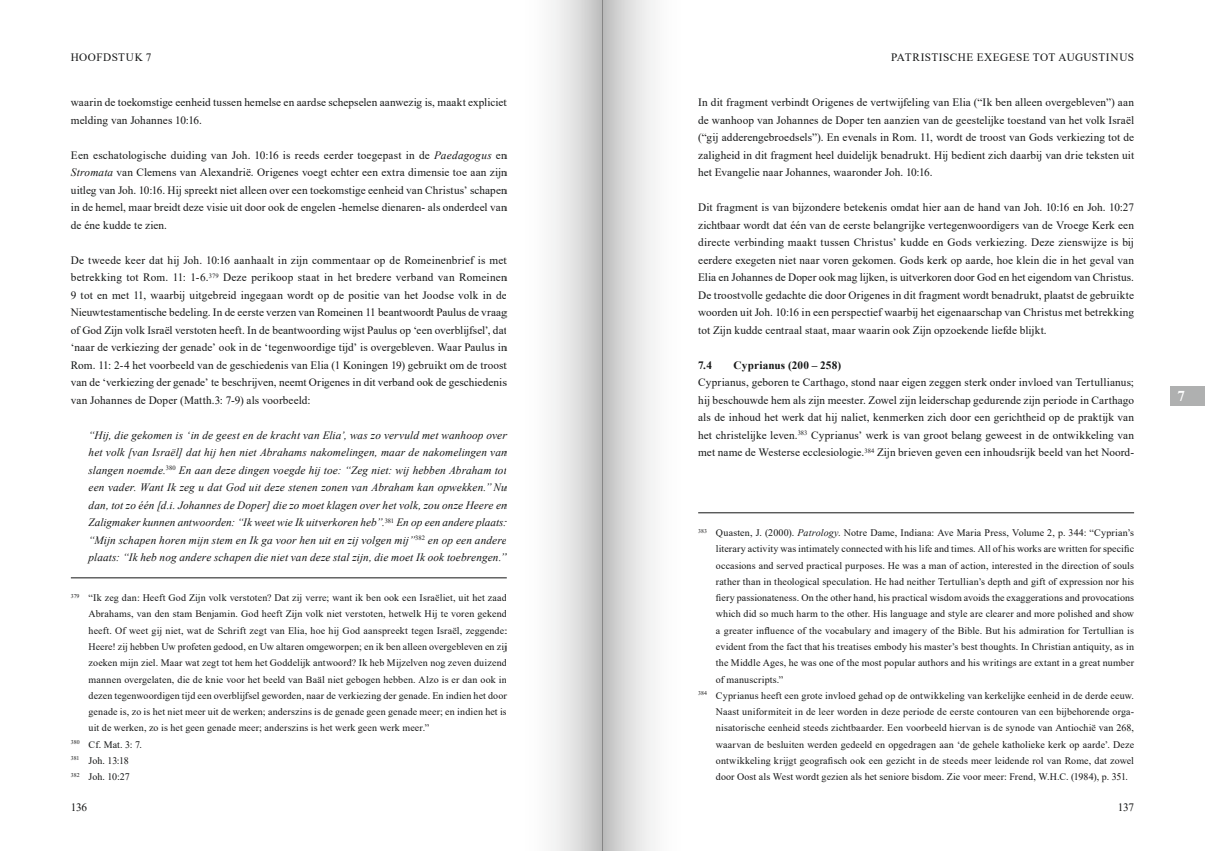
<style>
.page{position:relative;width:1205px;height:851px;background:#fff}
.page>*{position:absolute;margin:0;border:0;box-sizing:border-box;transform-origin:0 0}
.t1{font:700 15px "Times New Roman";color:#fff}
.Alinea{font:11.25px/17.5px "Times New Roman";letter-spacing:.01em;color:#151616;text-align:justify}
.Alinea_QUOTE_GROTER{font:italic 11.25px/17.5px "Times New Roman";letter-spacing:.01em;color:#151616;text-align:justify}
.Alinea-2{font:11.25px "Times New Roman";letter-spacing:.04em;color:#151616}
.t2{font:700 11.25px "Times New Roman";letter-spacing:.01em;color:#151616}
.Voetnoot{font:10px/16.2px "Times New Roman";letter-spacing:.01em;color:#151616;text-align:justify}
.s1{font-family:"Times New Roman PS Italic MT2"}
.s2{font-style:italic}
.s3{font-family:"Times New Roman PS Italic MT2";font-style:normal}
.s4{font-family:"Times New Roman PSMT2"}
</style>
<div class="page">
<hr style="left:71px;top:577px;width:436px;height:1px;background:#151616">
<hr style="left:698px;top:512px;width:436px;height:1px;background:#151616">
<div style="left:1170px;top:386px;width:35px;height:19px;background:#afb0b0"></div>
<div style="left:602px;top:0;width:96px;height:850px;background:linear-gradient(to right,#c9c9c9,#fff)"></div>
<div style="left:507px;top:0;width:95px;height:850px;background:linear-gradient(to right,#fff,#ccc)"></div>
<p class="Alinea-2" style="left:71px;top:49px;width:82px">HOOFDSTUK 7</p>
<p class="Alinea-2" style="left:891px;top:49px;width:245px">PATRISTISCHE EXEGESE TOT AUGUSTINUS</p>
<p class="Alinea" style="left:71px;top:93px;width:437px">waarin de toekomstige eenheid tussen hemelse en aardse schepselen aanwezig is, maakt expliciet melding van Johannes 10:16.</p>
<p class="Alinea" style="left:71px;top:146px;width:437px">Een eschatologische duiding van Joh. 10:16 is reeds eerder toegepast in de <span class="s1">Paedagogus</span> en <span class="s2">Stromata</span> van Clemens van Alexandrië. Origenes voegt echter een extra dimensie toe aan zijn uitleg van Joh. 10:16. Hij spreekt niet alleen over een toekomstige eenheid van Christus’ schapen in de hemel, maar breidt deze visie uit door ook de engelen -hemelse dienaren- als onderdeel van de éne kudde te zien.</p>
<p class="Alinea" style="left:71px;top:251px;width:437px">De tweede keer dat hij Joh. 10:16 aanhaalt in zijn commentaar op de Romeinenbrief is met betrekking tot Rom. 11: 1-6.<sup>379</sup> Deze perikoop staat in het bredere verband van Romeinen 9 tot en met 11, waarbij uitgebreid ingegaan wordt op de positie van het Joodse volk in de Nieuwtestamentische bedeling. In de eerste verzen van Romeinen 11 beantwoordt Paulus de vraag of God Zijn volk Israël verstoten heeft. In de beantwoording wijst Paulus op ‘een overblijfsel’, dat ‘naar de verkiezing der genade’ ook in de ‘tegenwoordige tijd’ is overgebleven. Waar Paulus in Rom. 11: 2-4 het voorbeeld van de geschiedenis van Elia (1 Koningen 19) gebruikt om de troost van de ‘verkiezing der genade’ te beschrijven, neemt Origenes in dit verband ook de geschiedenis van Johannes de Doper (Matth.3: 7-9) als voorbeeld:</p>
<p class="Alinea_QUOTE_GROTER" style="left:89px;top:426px;width:420px">“Hij, die gekomen is ‘in de geest en de kracht van Elia’, was zo vervuld met wanhoop over het volk [van Israël] dat hij hen niet Abrahams nakomelingen, maar de nakomelingen van <span class="s3">slangen noemde.</span><sup>380</sup> En aan deze dingen voegde hij toe: “Zeg niet: wij hebben Abraham tot een vader. Want Ik zeg u dat God uit deze stenen zonen van Abraham kan opwekken.” <span class="s3">Nu </span>dan, tot zo één [d.i. Johannes de Doper] die zo moet klagen over het volk, zou onze Heere en Zaligmaker kunnen antwoorden: “Ik weet wie Ik uitverkoren heb”.<sup>381</sup> <span class="s3">En op een andere plaats: </span>“Mijn schapen horen mijn stem en Ik ga voor hen uit en zij volgen mij”<sup>382</sup> <span class="s3">en op een andere </span>plaats: “Ik heb nog andere schapen die niet van deze stal zijn, die moet Ik ook toebrengen.”</p>
<p class="Voetnoot" style="left:89px;top:589px;width:420px;text-indent:-18px"><sup>379</sup> “Ik zeg dan: Heeft God Zijn volk verstoten? Dat zij verre; want ik ben ook een Israëliet, uit het zaad Abrahams, van den stam Benjamin. God heeft Zijn volk niet verstoten, hetwelk Hij te voren gekend heeft. Of weet gij niet, wat de Schrift zegt van Elia, hoe hij God aanspreekt tegen Israël, zeggende:<br>Heere! zij hebben Uw profeten gedood, en Uw altaren omgeworpen; en ik ben alleen overgebleven en zij zoeken mijn ziel. Maar wat zegt tot hem het Goddelijk antwoord? Ik heb Mijzelven nog zeven duizend mannen overgelaten, die de knie voor het beeld van Baäl niet gebogen hebben. Alzo is er dan ook in dezen tegenwoordigen tijd een overblijfsel geworden, naar de verkiezing der genade. En indien het door genade is, zo is het niet meer uit de werken; anderszins is de genade geen genade meer; en indien het is uit de werken, zo is het geen genade meer; anderszins is het werk geen werk meer.”</p>
<p class="Voetnoot" style="left:71px;top:735px;width:73px"><sup>380</sup> Cf. Mat. 3: 7.</p>
<p class="Voetnoot" style="left:71px;top:751px;width:59px"><sup>381</sup> Joh. 13:18</p>
<p class="Voetnoot" style="left:71px;top:768px;width:60px"><sup>382</sup> Joh. 10:27</p>
<p class="Alinea" style="left:698px;top:93px;width:437px">In dit fragment verbindt Origenes de vertwijfeling van Elia (“Ik ben alleen overgebleven”) aan de wanhoop van Johannes de Doper ten aanzien van de geestelijke toestand van het volk Israël (“gij adderengebroedsels”). En evenals in Rom. 11, wordt de troost van Gods verkiezing tot de zaligheid in dit fragment heel duidelijk benadrukt. Hij bedient zich daarbij van drie teksten uit het Evangelie naar Johannes, waaronder Joh. 10:16.</p>
<p class="Alinea" style="left:698px;top:198px;width:437px">Dit fragment is van bijzondere betekenis omdat hier aan de hand van Joh. 10:16 en Joh. 10:27 zichtbaar wordt dat één van de eerste belangrijke vertegenwoordigers van de Vroege Kerk een directe verbinding maakt tussen Christus’ kudde en Gods verkiezing. Deze zienswijze is bij eerdere exegeten niet naar voren gekomen. Gods kerk op aarde, hoe klein die in het geval van Elia en Johannes de Doper ook mag lijken, is uitverkoren door God en het eigendom van Christus.<br>De troostvolle gedachte die door Origenes in dit fragment wordt benadrukt, plaatst de gebruikte woorden uit Joh. 10:16 in een perspectief waarbij het eigenaarschap van Christus met betrekking tot Zijn kudde centraal staat, maar waarin ook Zijn opzoekende liefde blijkt.</p>
<p class="t2" style="left:698px;top:357px;width:15px">7.4</p>
<p class="t2" style="left:733px;top:357px;width:109px">Cyprianus (200 – 258)</p>
<p class="Alinea" style="left:698px;top:373px;width:437px">Cyprianus, geboren te Carthago, stond naar eigen zeggen sterk onder invloed van Tertullianus; hij beschouwde hem als zijn meester. Zowel zijn leiderschap gedurende zijn periode in Carthago als de inhoud het werk dat hij naliet, kenmerken zich door een gerichtheid op de praktijk van het christelijke leven.<sup>383</sup> Cyprianus’ werk is van groot belang geweest in de ontwikkeling van met name de Westerse ecclesiologie.<sup>384</sup> Zijn brieven geven een inhoudsrijk beeld van het Noord-</p>
<p class="Voetnoot" style="left:716px;top:524px;width:420px;text-indent:-18px"><sup>383</sup> Quasten, J. (2000). <span class="s1">Patrology</span>. Notre Dame, Indiana: Ave Maria Press, Volume 2, p. 344: “Cyprian’s <span class="s4">literary activity was intimately connected with his life and times. All of his works are written for specific </span>occasions and served practical purposes. He was a man of action, interested in the direction of souls rather than in theological speculation. He had neither Tertullian’s depth and gift of expression nor his <span class="s4">fiery passionateness. On the other hand, his practical wisdom avoids the exaggerations and provocations </span>which did so much harm to the other. His language and style are clearer and more polished and show <span class="s4">a greater influence of the vocabulary and imagery of the Bible. But his admiration for Tertullian is evident from the fact that his treatises embody his master’s best thoughts. In Christian antiquity, as in </span>the Middle Ages, he was one of the most popular authors and his writings are extant in a great number of manuscripts.”</p>
<p class="Voetnoot" style="left:716px;top:686px;width:420px;text-indent:-18px"><sup>384</sup> Cyprianus heeft een grote invloed gehad op de ontwikkeling van kerkelijke eenheid in de derde eeuw.<br>Naast uniformiteit in de leer worden in deze periode de eerste contouren van een bijbehorende orga&shy;nisatorische eenheid steeds zichtbaarder. Een voorbeeld hiervan is de synode van Antiochië van 268, waarvan de besluiten werden gedeeld en opgedragen aan ‘de gehele katholieke kerk op aarde’. Deze <span class="s4">ontwikkeling krijgt geografisch ook een gezicht in de steeds meer leidende rol van Rome, dat zowel </span>door Oost als West wordt gezien als het seniore bisdom. Zie voor meer: Frend, W.H.C. (1984), p. 351.</p>
<p class="Alinea" style="left:71px;top:797px;width:18px">136</p>
<p class="Alinea" style="left:1118px;top:797px;width:18px">137</p>
<h1 class="t1" style="left:1177px;top:385px;width:9px">7</h1>
</div>
